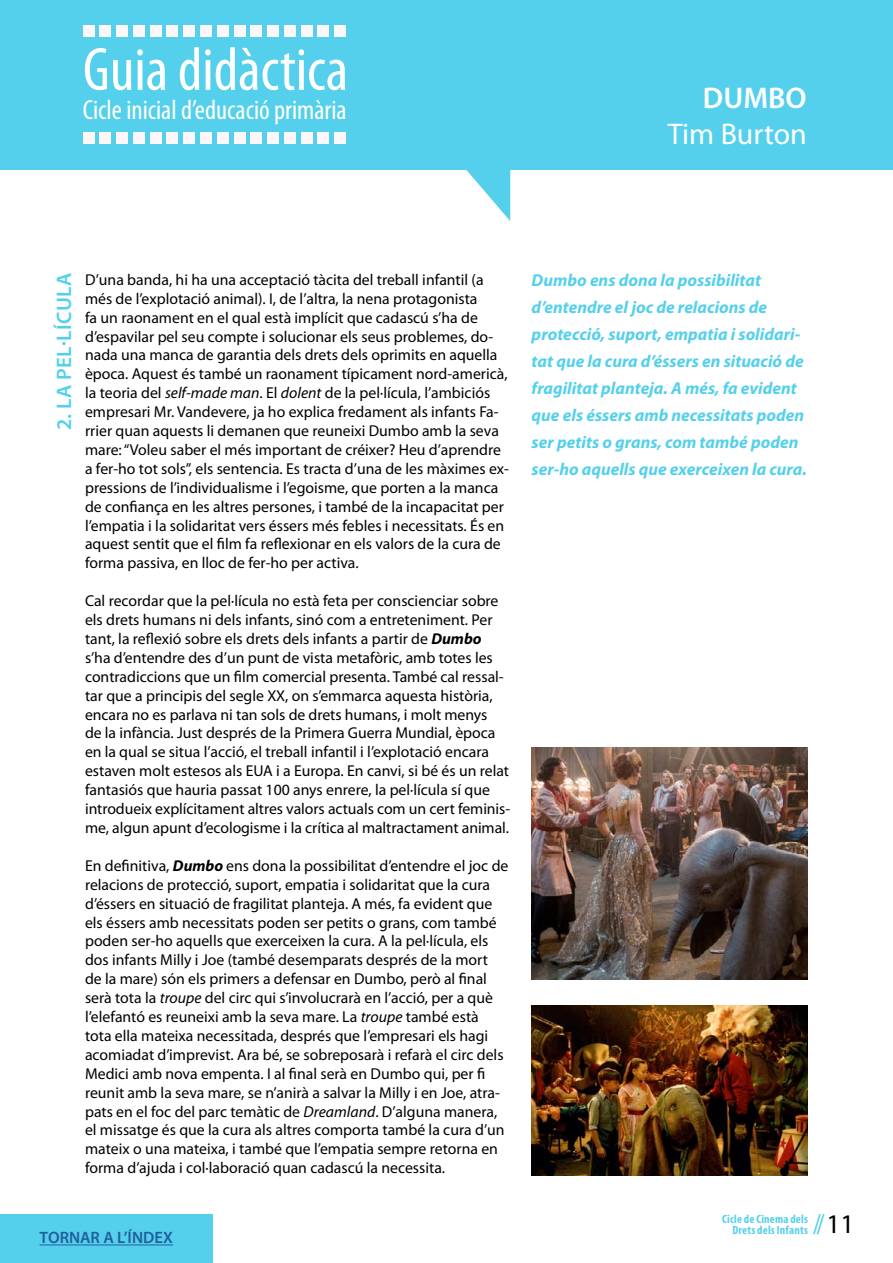
<style>
.page{position:relative;width:893px;height:1263px;background:#fff}
.page>*{position:absolute;margin:0;border:0;box-sizing:border-box;transform-origin:0 0}
.t1{font:condensed 61.5px "Myriad Pro";color:#fff}
.t2{font:30px "Myriad Pro";color:#fff}
.t3{font:600 30px "Myriad Pro";color:#fff}
.t4{font:28.5px "Minion Pro";color:#55d0ec}
.t5{font:condensed 27.75px "Myriad Pro";color:#fff}
.t6{font:600 21px "Myriad Pro";color:#55d0ec}
.t7{font:italic 700 17.25px/27px "Myriad Pro";color:#55d0ec}
.t8{font:600 16.5px "Myriad Pro";color:#215e9e}
.t9{font:15.75px/18.9px "Myriad Pro";color:#000}
.t10{font:700 condensed 12px/10.5px "Myriad Pro";letter-spacing:.015em;color:#55d0ec;text-align:right}
.s1{font-style:italic}
.s2{font-weight:700;font-style:italic}
.s3{font-family:"Myriad Pro";font-size:27px;color:#000}
</style>
<div class="page">
<div style="left:0;top:0;width:893px;height:169px;background:#55d0ec"></div>
<svg style="left:459px;top:169px;width:51px;height:52px"></svg>
<div style="left:83px;top:26px;width:11px;height:11px;background:#fef7fa"></div>
<div style="left:100px;top:26px;width:11px;height:11px;background:#fef7fa"></div>
<div style="left:116px;top:26px;width:12px;height:11px;background:#fef7fa"></div>
<div style="left:133px;top:26px;width:12px;height:11px;background:#fef7fa"></div>
<div style="left:150px;top:26px;width:11px;height:11px;background:#fef7fa"></div>
<div style="left:167px;top:26px;width:11px;height:11px;background:#fef7fa"></div>
<div style="left:183px;top:26px;width:12px;height:11px;background:#fef7fa"></div>
<div style="left:200px;top:26px;width:12px;height:11px;background:#fef7fa"></div>
<div style="left:217px;top:26px;width:11px;height:11px;background:#fef7fa"></div>
<div style="left:234px;top:26px;width:11px;height:11px;background:#fef7fa"></div>
<div style="left:251px;top:26px;width:11px;height:11px;background:#fef7fa"></div>
<div style="left:267px;top:26px;width:12px;height:11px;background:#fef7fa"></div>
<div style="left:284px;top:26px;width:12px;height:11px;background:#fef7fa"></div>
<div style="left:301px;top:26px;width:11px;height:11px;background:#fef7fa"></div>
<div style="left:318px;top:26px;width:11px;height:11px;background:#fef7fa"></div>
<div style="left:334px;top:26px;width:12px;height:11px;background:#fef7fa"></div>
<div style="left:83px;top:132px;width:11px;height:12px;background:#fef7fa"></div>
<div style="left:100px;top:132px;width:11px;height:12px;background:#fef7fa"></div>
<div style="left:116px;top:132px;width:12px;height:12px;background:#fef7fa"></div>
<div style="left:133px;top:132px;width:12px;height:12px;background:#fef7fa"></div>
<div style="left:150px;top:132px;width:11px;height:12px;background:#fef7fa"></div>
<div style="left:167px;top:132px;width:11px;height:12px;background:#fef7fa"></div>
<div style="left:183px;top:132px;width:12px;height:12px;background:#fef7fa"></div>
<div style="left:200px;top:132px;width:12px;height:12px;background:#fef7fa"></div>
<div style="left:217px;top:132px;width:11px;height:12px;background:#fef7fa"></div>
<div style="left:234px;top:132px;width:11px;height:12px;background:#fef7fa"></div>
<div style="left:251px;top:132px;width:11px;height:12px;background:#fef7fa"></div>
<div style="left:267px;top:132px;width:12px;height:12px;background:#fef7fa"></div>
<div style="left:284px;top:132px;width:12px;height:12px;background:#fef7fa"></div>
<div style="left:301px;top:132px;width:11px;height:12px;background:#fef7fa"></div>
<div style="left:318px;top:132px;width:11px;height:12px;background:#fef7fa"></div>
<div style="left:334px;top:132px;width:12px;height:12px;background:#fef7fa"></div>
<div style="left:0;top:1214px;width:213px;height:49px;background:#55d0ec"></div>
<hr style="left:40px;top:1244px;width:133px;height:1px;background:#215e9e">
<img style="left:531px;top:747px;width:277px;height:233px">
<img style="left:531px;top:1006px;width:277px;height:170px">
<h1 class="t1" style="left:83px;top:32px;width:267px">Guia didàctica</h1>
<h3 class="t5" style="left:83px;top:93px;width:265px">Cicle inicial d’educació primària</h3>
<h2 class="t3" style="left:703px;top:78px;width:105px">DUMBO</h2>
<h2 class="t2" style="left:668px;top:115px;width:141px">Tim Burton</h2>
<h3 class="t6" style="left:51px;top:430px;width:157px;rotate:-90deg">2. la pel·lícula</h3>
<p class="t9" style="left:85px;top:270px;width:425px">D’una banda, hi ha una acceptació tàcita del treball infantil (a més de l’explotació animal). I, de l’altra, la nena protagonista<br>fa un raonament en el qual està implícit que cadascú s’ha de d’espavilar pel seu compte i solucionar els seus problemes, do&shy;nada una manca de garantia dels drets dels oprimits en aquella època. Aquest és també un raonament típicament nord-americà, la teoria del <span class="s1">self-made man</span>. El <span class="s1">dolent</span> de la pel·lícula, l’ambiciós empresari Mr. Vandevere, ja ho explica fredament als infants Fa&shy;rrier quan aquests li demanen que reuneixi Dumbo amb la seva mare: “Voleu saber el més important de créixer? Heu d’aprendre a fer-ho tot sols”, els sentencia. Es tracta d’una de les màximes ex&shy;pressions de l’individualisme i l’egoisme, que porten a la manca de confiança en les altres persones, i també de la incapacitat per l’empatia i la solidaritat vers éssers més febles i necessitats. És en aquest sentit que el film fa reflexionar en els valors de la cura de forma passiva, en lloc de fer-ho per activa.</p>
<p class="t9" style="left:85px;top:591px;width:427px">Cal recordar que la pel·lícula no està feta per conscienciar sobre els drets humans ni dels infants, sinó com a entreteniment. Per tant, la reflexió sobre els drets dels infants a partir de <span class="s2">Dumbo </span>s’ha d’entendre des d’un punt de vista metafòric, amb totes les contradiccions que un film comercial presenta. També cal ressal&shy;tar que a principis del segle XX, on s’emmarca aquesta història, encara no es parlava ni tan sols de drets humans, i molt menys<br>de la infància. Just després de la Primera Guerra Mundial, època en la qual se situa l’acció, el treball infantil i l’explotació encara estaven molt estesos als EUA i a Europa. En canvi, si bé és un relat fantasiós que hauria passat 100 anys enrere, la pel·lícula sí que introdueix explícitament altres valors actuals com un cert feminis&shy;me, algun apunt d’ecologisme i la crítica al maltractament animal.</p>
<p class="t9" style="left:85px;top:856px;width:425px">En definitiva, <span class="s2">Dumbo</span> ens dona la possibilitat d’entendre el joc de relacions de protecció, suport, empatia i solidaritat que la cura d’éssers en situació de fragilitat planteja. A més, fa evident que els éssers amb necessitats poden ser petits o grans, com també poden ser-ho aquells que exerceixen la cura. A la pel·lícula, els dos infants Milly i Joe (també desemparats després de la mort de la mare) són els primers a defensar en Dumbo, però al final serà tota la <span class="s1">troupe</span> del circ qui s’involucrarà en l’acció, per a què l’elefantó es reuneixi amb la seva mare. La <span class="s1">troupe</span> també està tota ella mateixa necessitada, després que l’empresari els hagi acomiadat d’imprevist. Ara bé, se sobreposarà i refarà el circ dels Medici amb nova empenta. I al final serà en Dumbo qui, per fi reunit amb la seva mare, se n’anirà a salvar la Milly i en Joe, atra&shy;pats en el foc del parc temàtic de <span class="s1">Dreamland</span>. D’alguna manera, el missatge és que la cura als altres comporta també la cura d’un mateix o una mateixa, i també que l’empatia sempre retorna en forma d’ajuda i col·laboració quan cadascú la necessita.</p>
<p class="t8" style="left:40px;top:1227px;width:135px">TORNAR A L’ÍNDEX</p>
<p class="t7" style="left:532px;top:266px;width:277px">Dumbo ens dona la possibilitat d’entendre el joc de relacions de protecció, suport, empatia i solidari&shy;tat que la cura d’éssers en situació de fragilitat planteja. A més, fa evident que els éssers amb necessitats poden ser petits o grans, com també poden ser-ho aquells que exerceixen la cura.</p>
<h3 class="t4" style="left:812px;top:1204px;width:43px">//<span class="s3">11</span></h3>
<p class="t10" style="left:722px;top:1213px;width:87px">Cicle de Cinema dels<br>Drets dels Infants</p>
</div>
